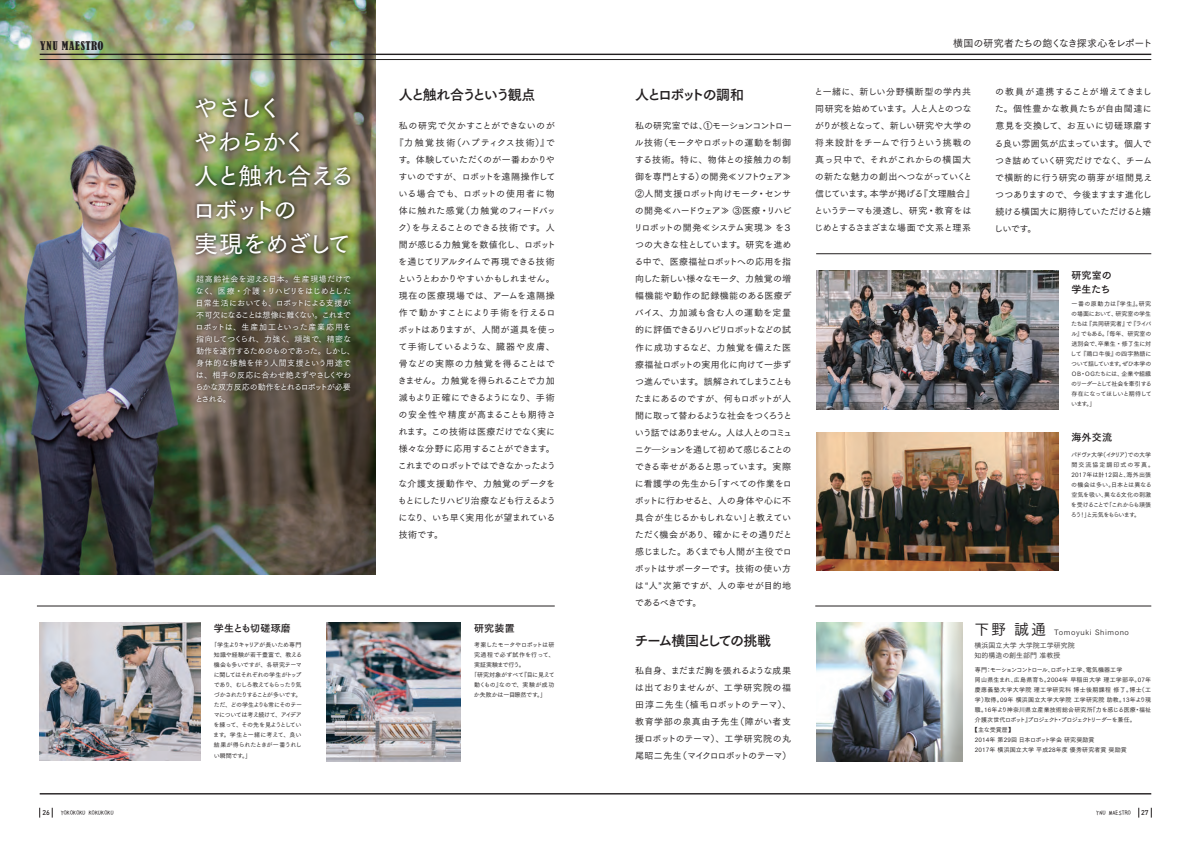
<style>
.page{position:relative;width:1191px;height:842px;background:#fff}
.page>*{position:absolute;margin:0;border:0;box-sizing:border-box;transform-origin:0 0}
.t1{font:24px/34px "Tsuku Go Pro D";letter-spacing:-.08em;color:#fff}
.t2{font:14px "Tsuku Go Pro B";letter-spacing:-.14em;color:#231f20}
.t3{font:condensed 11.2px "Bernard";letter-spacing:.07em;color:#231f20}
.t4{font:10px/14px "Tsuku Go Pro B";letter-spacing:.02em;color:#231f20}
.t5{font:10px "Tsuku Go Pro M";letter-spacing:-.04em;color:#231f20}
.t6{font:9px/17px "Tsuku Go Pro M";letter-spacing:-.01em;color:#231f20}
.t7{font:9px "Tsuku Go Pro M";letter-spacing:-.045em;color:#231f20}
.t8{font:9px "Tsuku Go Pro M";letter-spacing:.02em;color:#231f20}
.t9{font:9px "Tsuku Go Pro M";letter-spacing:.045em;color:#231f20}
.t10{font:9px "Tsuku Go Pro M";letter-spacing:-.075em;color:#231f20}
.t11{font:9px "Tsuku Go Pro M";letter-spacing:-.09em;color:#231f20}
.t12{font:9px "Tsuku Go Pro M";letter-spacing:.11em;color:#231f20}
.t13{font:9px "Tsuku Go Pro M";letter-spacing:.04em;color:#231f20}
.t14{font:9px "Tsuku Go Pro M";letter-spacing:-.03em;color:#231f20}
.t15{font:9px "Tsuku Go Pro M";letter-spacing:.05em;color:#231f20}
.t16{font:9px "Tsuku Go Pro M";letter-spacing:.035em;color:#231f20}
.t17{font:9px "Tsuku Go Pro M";letter-spacing:.03em;color:#231f20}
.t18{font:9px "Tsuku Go Pro M";letter-spacing:.08em;color:#231f20}
.t19{font:9px "Tsuku Go Pro M";letter-spacing:.055em;color:#231f20}
.t20{font:8px/12px "Tsuku Go Pro M";letter-spacing:-.02em;color:#fff}
.t21{font:7.5px "Tsuku Go Pro R";letter-spacing:.08em;color:#231f20}
.t22{font:7px/10px "Tsuku Go Pro R";color:#231f20}
.t23{font:500 7px "DIN";color:#231f20}
.t24{font:6px/10px "Tsuku Go Pro M";color:#231f20;text-align:justify}
.t25{font:6px "Tsuku Go Pro M";letter-spacing:.035em;color:#231f20}
.t26{font:6px "Tsuku Go Pro M";letter-spacing:.02em;color:#231f20}
.t27{font:6px "Tsuku Go Pro M";letter-spacing:.025em;color:#231f20}
.t28{font:6px "Tsuku Go Pro M";letter-spacing:-.11em;color:#231f20}
.t29{font:6px "Tsuku Go Pro M";letter-spacing:-.03em;color:#231f20}
.t30{font:6px "Tsuku Go Pro M";letter-spacing:-.1em;color:#231f20}
.t31{font:6px "Tsuku Go Pro M";letter-spacing:.05em;color:#231f20}
.t32{font:6px "aquafont";letter-spacing:.02em;color:#231f20}
.t33{font:6px "Tsuku Go Pro M";letter-spacing:-.05em;color:#231f20}
.t34{font:6px "Tsuku Go Pro M";letter-spacing:.045em;color:#231f20}
.s1{font-family:"Tsuku Go Pro M";font-size:15px}
</style>
<div class="page">
<img style="left:0;top:0;width:375px;height:574px">
<hr style="left:815px;top:606px;width:336px;height:1px;background:#231f20">
<hr style="left:37px;top:606px;width:518px;height:1px;background:#231f20">
<hr style="left:816px;top:253px;width:335px;height:1px;background:#231f20">
<img style="left:326px;top:622px;width:135px;height:139px">
<img style="left:188px;top:90px;width:172px;height:209px">
<img style="left:192px;top:270px;width:164px;height:139px">
<img style="left:40px;top:623px;width:161px;height:138px">
<hr style="left:40px;top:54px;width:1111px;height:1px;background:#231f20">
<hr style="left:40px;top:59px;width:1111px;height:1px;background:#231f20">
<hr style="left:40px;top:793px;width:1111px;height:1px;background:#231f20">
<img style="left:816px;top:432px;width:242px;height:139px">
<img style="left:816px;top:271px;width:242px;height:138px">
<img style="left:816px;top:623px;width:146px;height:138px">
<p class="t3" style="left:40px;top:39px;width:65px">YNU MAESTRO</p>
<h1 class="t1" style="left:192px;top:88px;width:164px">やさしく<br>やわらかく<br>人と触れ合えるロボットの<br>実現をめざして</h1>
<p class="t20" style="left:195px;top:272px;width:161px">超高齢社会を迎える日本。生産現場だけでなく、医療・介護・リハビリをはじめとした日常生活においても、ロボットによる支援が不可欠になることは想像に難くない。これまでロボットは、生産加工といった産業応用を指向してつくられ、力強く、頑強で、精密な動作を遂行するためのものであった。しかし、身体的な接触を伴う人間支援という用途では、相手の反応に合わせ絶えずやさしくやわらかな双方反応の動作をとれるロボットが必要とされる。</p>
<p class="t4" style="left:214px;top:620px;width:78px">学生とも切磋琢磨</p>
<p class="t24" style="left:213px;top:639px;width:90px;text-indent:-2px">「学生よりキャリアが長いため専門知識や経験が若干豊富で、教える機会も多いですが、各研究テーマに関してはそれぞれの学生がトップであり、むしろ教えてもらったり気づかされたりすることが多いです。ただ、どの学生よりも常にそのテーマについては考え続けて、アイデアを練って、その先を見ようとしています。学生と一緒に考えて、良い結果が得られたときが一番うれしい瞬間です。」</p>
<h2 class="t2" style="left:399px;top:83px;width:138px">人と触れ合うという観点</h2>
<h2 class="t2" style="left:635px;top:83px;width:110px">人とロボットの調和</h2>
<p class="t9" style="left:399px;top:119px;width:157px">私の研究で欠かすことができないのが</p>
<p class="t12" style="left:395px;top:136px;width:161px">『力触覚技術（ハプティクス技術）』で</p>
<p class="t6" style="left:398px;top:151px;width:158px">す。体験していただくのが一番わかりや</p>
<p class="t6" style="left:398px;top:168px;width:158px">すいのですが、ロボットを遠隔操作して</p>
<p class="t15" style="left:398px;top:187px;width:158px">いる場合でも、ロボットの使用者に物</p>
<p class="t13" style="left:399px;top:204px;width:159px">体に触れた感覚（力触覚のフィードバッ</p>
<p class="t8" style="left:398px;top:221px;width:158px">ク）を与えることのできる技術です。人</p>
<p class="t6" style="left:399px;top:236px;width:158px">間が感じる力触覚を数値化し、ロボット</p>
<p class="t14" style="left:398px;top:255px;width:158px">を通じてリアルタイムで再現できる技術</p>
<p class="t6" style="left:398px;top:270px;width:158px">というとわかりやすいかもしれません。</p>
<p class="t9" style="left:399px;top:289px;width:157px">現在の医療現場では、アームを遠隔操</p>
<p class="t16" style="left:399px;top:306px;width:158px">作で動かすことにより手術を行えるロ</p>
<p class="t6" style="left:398px;top:321px;width:159px">ボットはありますが、人間が道具を使っ</p>
<p class="t8" style="left:398px;top:340px;width:158px">て手術しているような、臓器や皮膚、</p>
<p class="t17" style="left:399px;top:357px;width:158px">骨などの実際の力触覚を得ることはで</p>
<p class="t7" style="left:398px;top:374px;width:158px">きません。力触覚を得られることで力加</p>
<p class="t7" style="left:399px;top:391px;width:157px">減もより正確にできるようになり、手術</p>
<p class="t18" style="left:398px;top:408px;width:159px">の安全性や精度が高まることも期待さ</p>
<p class="t6" style="left:398px;top:423px;width:158px">れます。この技術は医療だけでなく実に</p>
<p class="t6" style="left:399px;top:440px;width:157px">様々な分野に応用することができます。</p>
<p class="t10" style="left:398px;top:459px;width:159px">これまでのロボットではできなかったよう</p>
<p class="t19" style="left:398px;top:476px;width:158px">な介護支援動作や、力触覚のデータを</p>
<p class="t11" style="left:398px;top:493px;width:159px">もとにしたリハビリ治療なども行えるよう</p>
<p class="t7" style="left:398px;top:510px;width:159px">になり、いち早く実用化が望まれている</p>
<p class="t6" style="left:399px;top:525px;width:46px">技術です。</p>
<p class="t6" style="left:633px;top:117px;width:160px">私の研究室では、①モーションコントロール技術（モータやロボットの運動を制御する技術。特に、物体との接触力の制御を専門とする）の開発≪ソフトウェア≫<br>②人間支援ロボット向けモータ・センサの開発≪ハードウェア≫ ③医療・リハビリロボットの開発≪システム実現≫ を３つの大きな柱としています。研究を進める中で、医療福祉ロボットへの応用を指向した新しい様々なモータ、力触覚の増幅機能や動作の記録機能のある医療デバイス、力加減も含む人の運動を定量的に評価できるリハビリロボットなどの試作に成功するなど、力触覚を備えた医療福祉ロボットの実用化に向けて一歩ずつ進んでいます。誤解されてしまうこともたまにあるのですが、何もロボットが人間に取って替わるような社会をつくろうという話ではありません。人は人とのコミュニケ―ションを通して初めて感じることのできる幸せがあると思っています。実際に看護学の先生から「すべての作業をロボットに行わせると、人の身体や心に不具合が生じるかもしれない」と教えていただく機会があり、確かにその通りだと感じました。あくまでも人間が主役でロボットはサポーターです。技術の使い方は“人”次第ですが、人の幸せが目的地であるべきです。</p>
<p class="t4" style="left:474px;top:620px;width:42px">研究装置</p>
<p class="t33" style="left:474px;top:640px;width:82px">考案したモータやロボットは研</p>
<p class="t34" style="left:474px;top:650px;width:82px">究過程で必ず試作を行って、</p>
<p class="t24" style="left:474px;top:659px;width:52px">実証実験まで行う。</p>
<p class="t29" style="left:471px;top:670px;width:85px">「研究対象がすべて『目に見えて</p>
<p class="t24" style="left:474px;top:679px;width:82px">動くもの』なので、実験が成功</p>
<p class="t29" style="left:474px;top:690px;width:74px">か失敗かは一目瞭然です。」</p>
<h2 class="t2" style="left:634px;top:629px;width:138px">チーム横国としての挑戦</h2>
<p class="t6" style="left:635px;top:661px;width:158px;text-align:justify">私自身、まだまだ胸を張れるような成果は出ておりませんが、工学研究院の福田淳二先生（植毛ロボットのテーマ）、教育学部の泉真由子先生（障がい者支援ロボットのテーマ）、工学研究院の丸尾昭二先生（マイクロロボットのテーマ）</p>
<p class="t5" style="left:953px;top:35px;width:201px">横国の研究者たちの飽くなき探求心をレポート</p>
<p class="t6" style="left:814px;top:83px;width:162px">と一緒に、新しい分野横断型の学内共同研究を始めています。人と人とのつながりが核となって、新しい研究や大学の将来設計をチームで行うという挑戦の真っ只中で、それがこれからの横国大の新たな魅力の創出へつながっていくと信じています。本学が掲げる『文理融合』というテーマも浸透し、研究・教育をはじめとするさまざまな場面で文系と理系</p>
<p class="t6" style="left:994px;top:83px;width:160px">の教員が連携することが増えてきました。個性豊かな教員たちが自由闊達に意見を交換して、お互いに切磋琢磨する良い雰囲気が広まっています。個人でつき詰めていく研究だけでなく、チームで横断的に行う研究の萌芽が垣間見えつつありますので、今後ますます進化し続ける横国大に期待していただけると嬉しいです。</p>
<p class="t4" style="left:1071px;top:267px;width:42px">研究室の学生たち</p>
<p class="t24" style="left:1070px;top:298px;width:83px">一番の原動力は『学生』。研究の場面において、研究室の学生たちは『共同研究者』で『ライバル』でもある。「毎年、研究室の送別会で、卒業生・修了生に対して『鶏口牛後』の四字熟語について話しています。ぜひ本学のＯＢ・ＯＧたちには、企業や組織のリーダーとして社会を牽引する存在になってほしいと期待しています。」</p>
<p class="t4" style="left:1071px;top:429px;width:42px">海外交流</p>
<p class="t24" style="left:1071px;top:449px;width:85px;text-align:left">パドヴァ大学（イタリア）での大学間交流協定調印式の写真。<br>2017年は計12回と、海外出張の機会は多い。日本とは異なる空気を吸い、異なる文化の刺激を受けることで「これからも頑張ろう！」と元気をもらいます。</p>
<p class="t21" style="left:974px;top:625px;width:156px"><span class="s1">下野 誠通</span> Tomoyuki Shimono</p>
<p class="t30" style="left:975px;top:664px;width:149px">専門：モーションコントロール、ロボット工学、電気機器工学</p>
<p class="t25" style="left:975px;top:674px;width:178px">岡山県生まれ、広島県育ち。2004年 早稲田大学 理工学部卒。07年</p>
<p class="t31" style="left:975px;top:684px;width:178px">慶應義塾大学大学院 理工学研究科 博士後期課程 修了。博士（工</p>
<p class="t25" style="left:975px;top:694px;width:178px">学）取得。09年 横浜国立大学大学院 工学研究院 助教。13年より現</p>
<p class="t27" style="left:975px;top:704px;width:178px">職。16年より神奈川県立産業技術総合研究所『力を感じる医療・福祉</p>
<p class="t28" style="left:975px;top:714px;width:162px">介護次世代ロボット』プロジェクト・プロジェクトリーダーを兼任。</p>
<p class="t24" style="left:972px;top:724px;width:44px">【主な受賞歴】</p>
<p class="t26" style="left:975px;top:734px;width:121px">2014年 第29回 日本ロボット学会 研究奨励賞</p>
<p class="t26" style="left:975px;top:744px;width:153px">2017年 横浜国立大学 平成28年度 優秀研究者賞 奨励賞</p>
<p class="t22" style="left:974px;top:639px;width:102px">横浜国立大学 大学院工学研究院知的構造の創生部門 准教授</p>
<p class="t23" style="left:42px;top:808px;width:9px">26</p>
<p class="t32" style="left:61px;top:810px;width:54px">YOKOKOKU KOKUKOKU</p>
<p class="t32" style="left:1096px;top:810px;width:36px">YNU MAESTRO</p>
<p class="t23" style="left:1141px;top:808px;width:9px">27</p>
</div>
